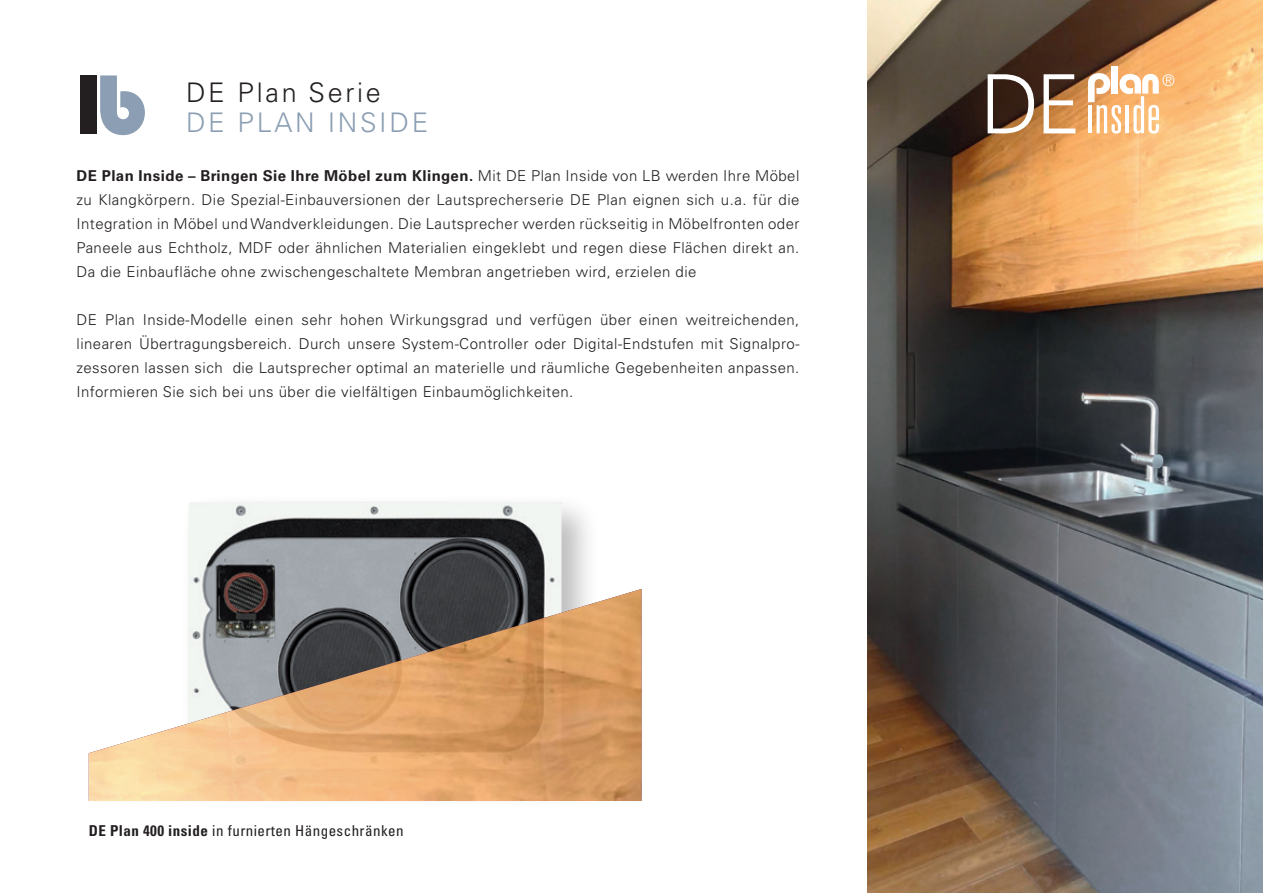
<style>
.page{position:relative;width:1263px;height:893px;background:#fff}
.page>*{position:absolute;margin:0;border:0;box-sizing:border-box;transform-origin:0 0}
.t1{font:300 27px "Univers LT Pro 45";letter-spacing:.1em;color:#8b9eb3}
.t2{font:300 27px "Univers LT Pro 45";letter-spacing:.1em;color:#231f20}
.t3{font:300 15px/24px "Univers LT Pro 45";letter-spacing:.03em;color:#231f20;text-align:justify}
.t4{font:700 15px "Univers LT Pro 65";letter-spacing:.03em;color:#231f20}
.t5{font:condensed 15px "Univers LT Pro";letter-spacing:.03em;color:#231f20}
.s1{font-family:"Univers LT Pro 45";font-weight:300}
.s2{font-weight:700}
</style>
<div class="page">
<img style="left:867px;top:0;width:395px;height:893px">
<div style="left:80px;top:75px;width:17px;height:59px;background:#231f20"></div>
<svg style="left:100px;top:75px;width:45px;height:60px"></svg>
<svg style="left:988px;top:74px;width:46px;height:59px"></svg>
<svg style="left:1043px;top:74px;width:32px;height:59px"></svg>
<div style="left:1112px;top:66px;width:6px;height:28px;background:#fff"></div>
<svg style="left:1088px;top:73px;width:86px;height:61px"></svg>
<div style="left:179px;top:493px;width:421px;height:314px;background:#231f20;opacity:.3"></div>
<img style="left:188px;top:493px;width:380px;height:96px">
<img style="left:89px;top:589px;width:552px;height:212px">
<h1 class="t2" style="left:186px;top:75px;width:196px">DE Plan Serie</h1>
<h1 class="t1" style="left:186px;top:105px;width:244px">DE PLAN INSIDE</h1>
<p class="t4" style="left:77px;top:165px;width:724px">DE Plan Inside – Bringen Sie Ihre Möbel zum Klingen. <span class="s1">Mit DE Plan Inside von LB werden Ihre Möbel</span></p>
<p class="t3" style="left:77px;top:187px;width:724px">zu Klangkörpern. Die Spezial-Einbauversionen der Lautsprecherserie DE Plan eignen sich u.a. für die Integration in Möbel und Wandverkleidungen. Die Lautsprecher werden rückseitig in Möbelfronten oder Paneele aus Echtholz, MDF oder ähnlichen Materialien eingeklebt und regen diese Flächen direkt an.<br>Da die Einbaufläche ohne zwischengeschaltete Membran angetrieben wird, erzielen die</p>
<p class="t3" style="left:77px;top:307px;width:724px">DE Plan Inside-Modelle einen sehr hohen Wirkungsgrad und verfügen über einen weitreichenden, linearen Übertragungsbereich. Durch unsere System-Controller oder Digital-Endstufen mit Signalpro&shy;zessoren lassen sich die Lautsprecher optimal an materielle und räumliche Gegebenheiten anpassen.<br>Informieren Sie sich bei uns über die vielfältigen Einbaumöglichkeiten.</p>
<p class="t5" style="left:89px;top:821px;width:316px"><span class="s2">DE Plan 400 inside</span> in furnierten Hängeschränken</p>
</div>
